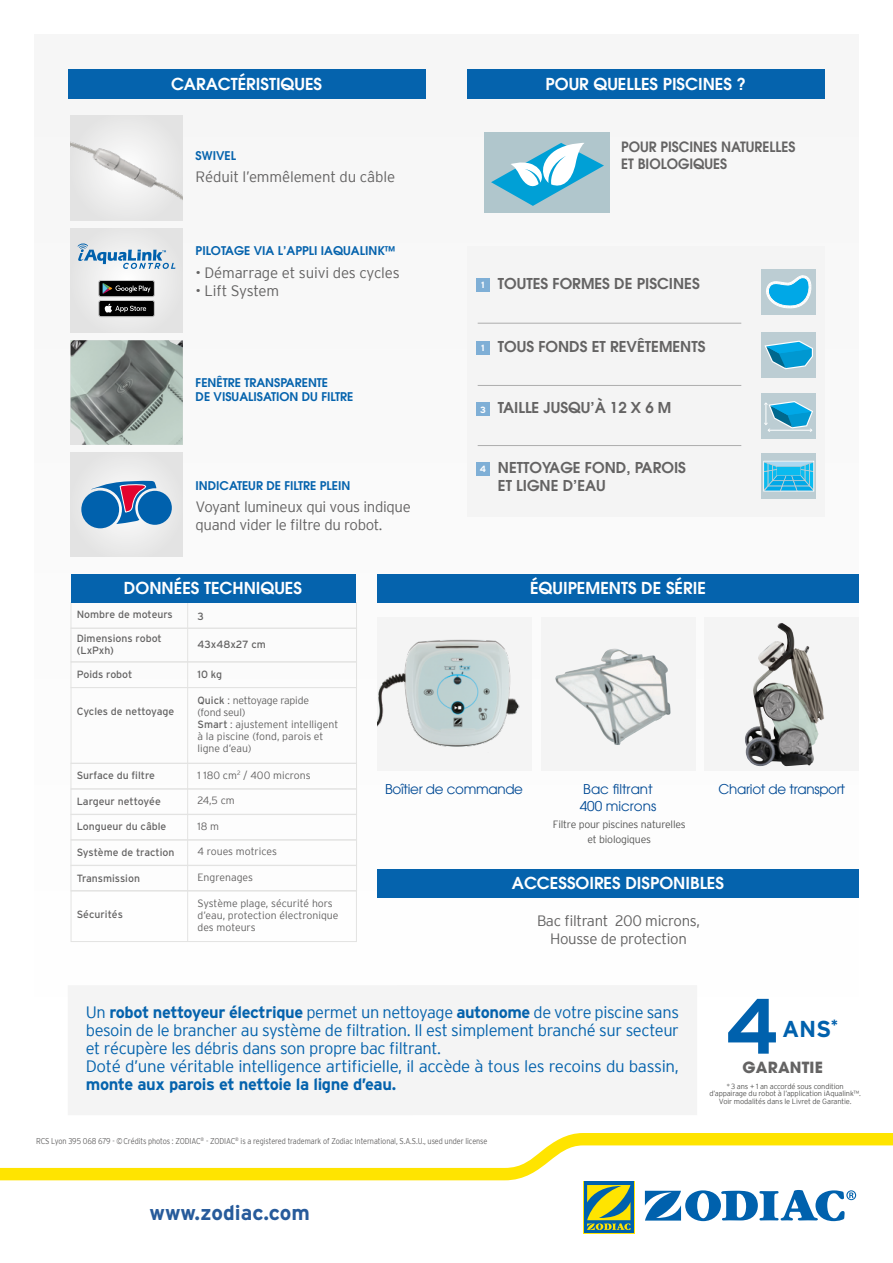
<style>
.page{position:relative;width:893px;height:1263px;background:#fff}
.page>*{position:absolute;margin:0;border:0;box-sizing:border-box;transform-origin:0 0}
.t1{font:700 78.3px "Interstate";color:#0061ad}
.t2{font:700 23.1px "Interstate";color:#0061ad}
.t3{font:700 20.85px "Interstate";color:#275b9b}
.t4{font:300 16.5px/18px "Interstate";letter-spacing:-.02em;color:#0563ad}
.t5{font:600 16.5px "Avant Garde LT";color:#fff}
.t6{font:700 16.5px "Interstate";letter-spacing:-.02em;color:#0563ad}
.t7{font:700 15.45px "Avant Garde LT";letter-spacing:.01em;color:#646363}
.t8{font:300 15px/18px "Interstate";letter-spacing:-.02em;color:#646363;text-align:center}
.t9{font:600 15px/18px "Avant Garde LT";color:#646363}
.t10{font:600 14.25px/17.1px "Avant Garde LT";color:#646363;scale:.95 1}
.t11{font:13.5px "Avant Garde LT";letter-spacing:-.02em;color:#004994}
.t12{font:13.5px/17.1px "Avant Garde LT";color:#004994}
.t13{font:600 12px/14.5px "Avant Garde LT";color:#0563ad}
.t14{font:300 10.5px/12px "Interstate";color:#646363}
.t15{font:10.5px/12px "Interstate";color:#646363}
.t16{font:300 10.5px/15px "Interstate";letter-spacing:-.02em;color:#575756;text-align:center}
.t17{font:300 8.4px "Interstate";letter-spacing:-.01em;color:#646363;scale:.87 1}
.t18{font:300 7.5px/7.5px "Interstate";letter-spacing:-.02em;color:#575756;text-align:center}
.s1{font-weight:400}
.s2{font-family:"Interstate";font-weight:700;font-size:9px;color:#fff}
.s3{font-weight:700}
</style>
<div class="page">
<div style="left:34px;top:34px;width:825px;height:966px;background:#fafafa"></div>
<div style="left:467px;top:246px;width:358px;height:271px;background:#f4f4f4"></div>
<div style="left:584px;top:1182px;width:50px;height:51px;background:#0061ad"></div>
<svg style="left:0;top:1133px;width:893px;height:97px"></svg>
<div style="left:70px;top:116px;width:113px;height:104px;background:#e6e6e6"></div>
<div style="left:68px;top:1000px;width:629px;height:115px;background:#f4f4f4"></div>
<div style="left:467px;top:69px;width:357px;height:30px;background:#0563ad"></div>
<div style="left:68px;top:69px;width:357px;height:30px;background:#0563ad"></div>
<div style="left:377px;top:574px;width:482px;height:28px;background:#0563ad"></div>
<div style="left:541px;top:618px;width:154px;height:153px;background:#f4f4f4"></div>
<div style="left:377px;top:618px;width:154px;height:153px;background:#f4f4f4"></div>
<div style="left:705px;top:618px;width:154px;height:153px;background:#f4f4f4"></div>
<div style="left:377px;top:869px;width:482px;height:28px;background:#0563ad"></div>
<div style="left:476px;top:278px;width:13px;height:13px;background:#7fafd6"></div>
<div style="left:476px;top:341px;width:13px;height:14px;background:#7fafd6"></div>
<div style="left:476px;top:403px;width:13px;height:13px;background:#7fafd6"></div>
<div style="left:476px;top:462px;width:13px;height:14px;background:#7fafd6"></div>
<hr style="left:478px;top:323px;width:263px;height:1px;background:#646363">
<hr style="left:478px;top:385px;width:263px;height:1px;background:#646363">
<hr style="left:478px;top:445px;width:263px;height:1px;background:#646363">
<div style="left:761px;top:269px;width:55px;height:46px;background:#bccdd3"></div>
<div style="left:761px;top:332px;width:55px;height:46px;background:#bccdd3"></div>
<div style="left:761px;top:394px;width:55px;height:45px;background:#bccdd3"></div>
<svg style="left:761px;top:453px;width:55px;height:46px"></svg>
<svg style="left:764px;top:401px;width:49px;height:31px"></svg>
<svg style="left:763px;top:461px;width:51px;height:30px;background:#49bfe7"></svg>
<svg style="left:766px;top:275px;width:45px;height:33px"></svg>
<svg style="left:764px;top:340px;width:49px;height:30px"></svg>
<svg style="left:70px;top:228px;width:113px;height:104px"></svg>
<div style="left:70px;top:452px;width:113px;height:105px;background:#e7e7e7"></div>
<svg style="left:78px;top:242px;width:97px;height:27px"></svg>
<div style="left:99px;top:280px;width:55px;height:17px;background:#000;border-radius:2px"></div>
<div style="left:99px;top:280px;width:56px;height:17px;border:1px solid #c6c6c6;border-radius:2px"></div>
<svg style="left:103px;top:283px;width:48px;height:11px"></svg>
<div style="left:99px;top:300px;width:55px;height:17px;background:#000;border-radius:2px"></div>
<div style="left:99px;top:300px;width:56px;height:17px;border:1px solid #c6c6c6;border-radius:2px"></div>
<svg style="left:104px;top:304px;width:42px;height:9px"></svg>
<div style="left:81px;top:491px;width:38px;height:37px;background:#0061ad;border-radius:50%"></div>
<div style="left:138px;top:491px;width:34px;height:34px;background:#0061ad;border-radius:50%"></div>
<svg style="left:91px;top:480px;width:66px;height:44px"></svg>
<div style="left:71px;top:687px;width:286px;height:77px;border:1px solid #e3e3e2"></div>
<hr style="left:187px;top:601px;width:1px;height:341px;background:#e3e3e2">
<div style="left:71px;top:602px;width:286px;height:27px;border:1px solid #e3e3e2"></div>
<div style="left:71px;top:788px;width:286px;height:27px;border:1px solid #e3e3e2"></div>
<div style="left:71px;top:763px;width:286px;height:26px;border:1px solid #e3e3e2"></div>
<div style="left:71px;top:890px;width:286px;height:52px;border:1px solid #e3e3e2"></div>
<div style="left:71px;top:865px;width:286px;height:26px;border:1px solid #e3e3e2"></div>
<div style="left:71px;top:839px;width:286px;height:27px;border:1px solid #e3e3e2"></div>
<div style="left:71px;top:661px;width:286px;height:27px;border:1px solid #e3e3e2"></div>
<div style="left:71px;top:628px;width:286px;height:34px;border:1px solid #e3e3e2"></div>
<div style="left:71px;top:574px;width:284px;height:28px;background:#0563ad"></div>
<img style="left:555px;top:648px;width:116px;height:97px">
<img style="left:377px;top:639px;width:143px;height:108px">
<img style="left:71px;top:340px;width:112px;height:105px">
<img style="left:745px;top:623px;width:79px;height:144px">
<img style="left:70px;top:136px;width:113px;height:64px">
<div style="left:484px;top:132px;width:125px;height:80px;background:#b0c6cc"></div>
<svg style="left:491px;top:142px;width:113px;height:64px"></svg>
<p class="t5" style="left:171px;top:73px;width:153px">CARACTÉRISTIQUES</p>
<p class="t5" style="left:546px;top:73px;width:202px">POUR QUELLES PISCINES ?</p>
<p class="t13" style="left:196px;top:148px;width:42px">SWIVEL</p>
<p class="t8" style="left:196px;top:168px;width:201px">Réduit l’emmêlement du câble</p>
<p class="t13" style="left:196px;top:243px;width:203px">PILOTAGE VIA L’APPLI IAQUALINK™</p>
<p class="t8" style="left:196px;top:263px;width:206px">• Démarrage et suivi des cycles</p>
<p class="t8" style="left:196px;top:281px;width:85px">• Lift System</p>
<p class="t13" style="left:196px;top:375px;width:159px">FENÊTRE TRANSPARENTE<br>DE VISUALISATION DU FILTRE</p>
<p class="t13" style="left:196px;top:478px;width:156px">INDICATEUR DE FILTRE PLEIN</p>
<p class="t8" style="left:196px;top:498px;width:217px;text-align:left">Voyant lumineux qui vous indique quand vider le filtre du robot.</p>
<p class="t5" style="left:124px;top:577px;width:180px">DONNÉES TECHNIQUES</p>
<p class="t15" style="left:77px;top:608px;width:98px">Nombre de moteurs</p>
<p class="t15" style="left:197px;top:610px;width:8px">3</p>
<p class="t15" style="left:77px;top:633px;width:87px">Dimensions robot (LxPxh)</p>
<p class="t15" style="left:77px;top:668px;width:57px">Poids robot</p>
<p class="t15" style="left:77px;top:705px;width:99px">Cycles de nettoyage</p>
<p class="t15" style="left:77px;top:769px;width:80px">Surface du filtre</p>
<p class="t15" style="left:197px;top:639px;width:70px">43x48x27 cm</p>
<p class="t15" style="left:197px;top:668px;width:26px">10 kg</p>
<p class="t14" style="left:197px;top:694px;width:142px"><span class="s1">Quick</span> : nettoyage rapide<br>(fond seul)<br><span class="s1">Smart</span> : ajustement intelligent à la piscine (fond, parois et ligne d’eau)</p>
<p class="t14" style="left:197px;top:769px;width:115px">1 180 cm<sup>2</sup> / 400 microns</p>
<p class="t10" style="left:621px;top:138px;width:185px">POUR PISCINES NATURELLES<br>ET BIOLOGIQUES</p>
<p class="t9" style="left:481px;top:274px;width:220px"><span class="s2">1</span> TOUTES FORMES DE PISCINES</p>
<p class="t9" style="left:481px;top:337px;width:226px"><span class="s2">1</span> TOUS FONDS ET REVÊTEMENTS</p>
<p class="t9" style="left:480px;top:398px;width:193px"><span class="s2">3</span> TAILLE JUSQU’À 12 X 6 M</p>
<p class="t9" style="left:498px;top:458px;width:190px;text-indent:-18px"><span class="s2">4</span> NETTOYAGE FOND, PAROIS<br>ET LIGNE D’EAU</p>
<p class="t5" style="left:530px;top:577px;width:177px">ÉQUIPEMENTS DE SÉRIE</p>
<p class="t15" style="left:77px;top:795px;width:86px">Largeur nettoyée</p>
<p class="t15" style="left:77px;top:820px;width:91px">Longueur du câble</p>
<p class="t14" style="left:197px;top:794px;width:39px">24,5 cm</p>
<p class="t14" style="left:197px;top:820px;width:23px">18 m</p>
<p class="t11" style="left:385px;top:781px;width:139px">Boîtier de commande</p>
<p class="t12" style="left:580px;top:780px;width:78px">Bac filtrant<br>400 microns</p>
<p class="t16" style="left:553px;top:816px;width:134px">Filtre pour piscines naturelles et biologiques</p>
<p class="t11" style="left:719px;top:781px;width:128px">Chariot de transport</p>
<p class="t15" style="left:77px;top:846px;width:99px">Système de traction</p>
<p class="t14" style="left:197px;top:845px;width:81px">4 roues motrices</p>
<p class="t15" style="left:77px;top:872px;width:65px">Transmission</p>
<p class="t14" style="left:197px;top:871px;width:57px">Engrenages</p>
<p class="t5" style="left:512px;top:872px;width:214px">ACCESSOIRES DISPONIBLES</p>
<p class="t15" style="left:77px;top:908px;width:48px">Sécurités</p>
<p class="t14" style="left:197px;top:897px;width:143px">Système plage, sécurité hors d’eau, protection électronique des moteurs</p>
<p class="t8" style="left:537px;top:911px;width:165px">Bac filtrant 200 microns,<br>Housse de protection</p>
<p class="t4" style="left:86px;top:1003px;width:595px">Un <span class="s3">robot nettoyeur électrique</span> permet un nettoyage <span class="s3">autonome</span> de votre piscine sans besoin de le brancher au système de filtration. Il est simplement branché sur secteur et récupère les débris dans son propre bac filtrant.<br>Doté d’une véritable intelligence artificielle, il accède à tous les recoins du bassin,</p>
<p class="t6" style="left:86px;top:1075px;width:312px">monte aux parois et nettoie la ligne d’eau.</p>
<p class="t17" style="left:36px;top:1136px;width:520px">RCS Lyon 395 068 679 - ©Crédits photos : ZODIAC<sup>®</sup> - ZODIAC<sup>®</sup> is a registered trademark of Zodiac International, S.A.S.U., used under license</p>
<p class="t3" style="left:150px;top:1201px;width:162px">www.zodiac.com</p>
<h1 class="t1" style="left:725px;top:982px;width:56px">4</h1>
<p class="t7" style="left:743px;top:1057px;width:82px">GARANTIE</p>
<h2 class="t2" style="left:782px;top:1016px;width:57px">ANS<sup>*</sup></h2>
<p class="t18" style="left:709px;top:1082px;width:153px">*3 ans + 1 an accordé sous condition d’appairage du robot à l’application iAqualink™.<br>Voir modalités dans le Livret de Garantie.</p>
</div>
